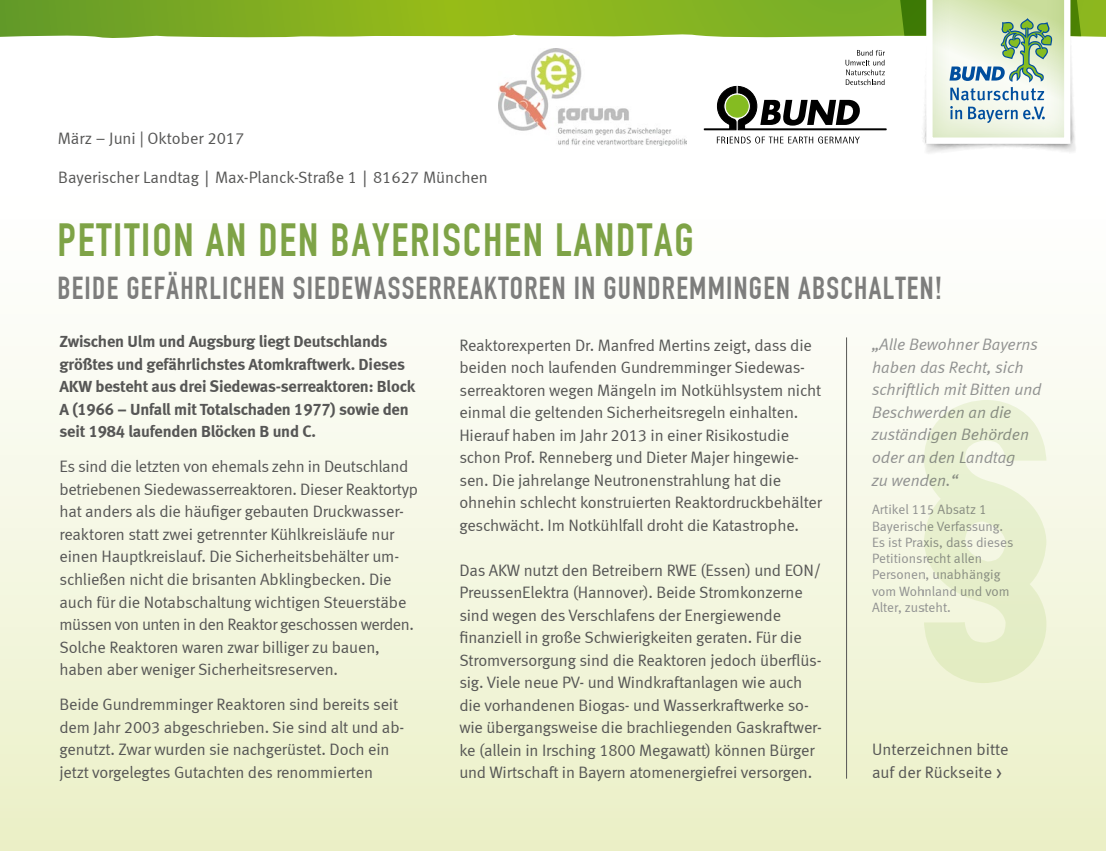
<style>
.page{position:relative;width:1106px;height:851px;background:#fff}
.page>*{position:absolute;margin:0;border:0;box-sizing:border-box;transform-origin:0 0}
.t1{font:45.45px "DIN Engschrift";letter-spacing:.04em;color:#7ea346}
.t2{font:31.05px "DIN Engschrift";letter-spacing:.04em;color:#7d7d7c}
.t3{font:16.5px/22.5px "Meta Normal LF";letter-spacing:-.01em;color:#565655}
.t4{font:16.5px/22.5px "Meta Bold LF";letter-spacing:-.01em;color:#565655}
.t5{font:italic 16.5px/22.5px "Meta Normal LF";color:#919291}
.t6{font:13.5px/16.2px "Meta Normal LF";color:#919291}
.s1{font-family:"Officina Sans"}
.s2{font-size:22.5px}
</style>
<div class="page">
<svg style="left:0;top:0;width:1106px;height:38px;background:#87b22a"></svg>
<div style="left:0;top:56px;width:1106px;height:794px;background:linear-gradient(to bottom,#fff,#ecf1cb)"></div>
<hr style="left:846px;top:337px;width:1px;height:441px;background:#565655">
<svg style="left:923px;top:399px;width:124px;height:284px;background:#ebf1d4"></svg>
<img style="left:499px;top:49px;width:187px;height:97px">
<img style="left:900px;top:0;width:194px;height:176px">
<div style="left:923px;top:0;width:147px;height:146px;background:#629a1f;opacity:.22"></div>
<svg style="left:926px;top:0;width:144px;height:144px"></svg>
<svg style="left:704px;top:50px;width:182px;height:80px"></svg>
<svg style="left:717px;top:136px;width:142px;height:7px"></svg>
<p class="t3" style="left:58px;top:126px;width:188px">März – Juni | Oktober 2017</p>
<p class="t3" style="left:58px;top:166px;width:431px">Bayerischer Landtag <span class="s1">|</span> Max-Planck-Straße 1 <span class="s1">|</span> 81627 München</p>
<h1 class="t1" style="left:57px;top:214px;width:638px">PETITION AN DEN BAYERISCHEN LANDTAG</h1>
<h2 class="t2" style="left:57px;top:270px;width:886px">BEIDE GEFÄHRLICHEN SIEDEWASSERREAKTOREN IN GUNDREMMINGEN ABSCHALTEN!</h2>
<p class="t5" style="left:872px;top:333px;width:171px">„Alle Bewohner Bayerns haben das Recht, sich schriftlich mit Bitten und<br>Beschwerden an die zuständigen Behörden oder an den Landtag<br>zu wenden.“</p>
<p class="t6" style="left:872px;top:501px;width:143px">Artikel 115 Absatz 1<br>Bayerische Verfassung.<br>Es ist Praxis, dass dieses<br>Petitionsrecht allen<br>Personen, unabhängig vom Wohnland und vom<br>Alter, zusteht.</p>
<p class="t4" style="left:60px;top:330px;width:357px">Zwischen Ulm und Augsburg liegt Deutschlands größtes und gefährlichstes Atomkraftwerk. Dieses AKW besteht aus drei Siedewas-serreaktoren: Block A (1966 – Unfall mit Totalschaden 1977) sowie den seit 1984 laufenden Blöcken B und C.</p>
<p class="t3" style="left:60px;top:455px;width:360px">Es sind die letzten von ehemals zehn in Deutschland betriebenen Siedewasserreaktoren. Dieser Reaktortyp hat anders als die häufiger gebauten Druckwasser&shy;reaktoren statt zwei getrennter Kühlkreisläufe nur einen Hauptkreislauf. Die Sicherheitsbehälter um&shy;schließen nicht die brisanten Abklingbecken. Die auch für die Notabschaltung wichtigen Steuerstäbe müssen von unten in den Reaktor geschossen werden.<br>Solche Reaktoren waren zwar billiger zu bauen, haben aber weniger Sicherheitsreserven.</p>
<p class="t3" style="left:60px;top:693px;width:346px">Beide Gundremminger Reaktoren sind bereits seit dem Jahr 2003 abgeschrieben. Sie sind alt und ab&shy;genutzt. Zwar wurden sie nachgerüstet. Doch ein jetzt vorgelegtes Gutachten des renommierten</p>
<p class="t3" style="left:459px;top:333px;width:364px">Reaktorexperten Dr. Manfred Mertins zeigt, dass die beiden noch laufenden Gundremminger Siedewas&shy;serreaktoren wegen Mängeln im Notkühlsystem nicht einmal die geltenden Sicherheitsregeln einhalten.<br>Hierauf haben im Jahr 2013 in einer Risikostudie schon Prof. Renneberg und Dieter Majer hingewie&shy;sen. Die jahrelange Neutronenstrahlung hat die ohnehin schlecht konstruierten Reaktordruckbehälter geschwächt. Im Notkühlfall droht die Katastrophe.</p>
<p class="t3" style="left:459px;top:558px;width:364px">Das AKW nutzt den Betreibern RWE (Essen) und EON/ PreussenElektra (Hannover). Beide Stromkonzerne sind wegen des Verschlafens der Energiewende finanziell in große Schwierigkeiten geraten. Für die Stromversorgung sind die Reaktoren jedoch überflüs&shy;sig. Viele neue PV- und Windkraftanlagen wie auch die vorhandenen Biogas- und Wasserkraftwerke so&shy;wie übergangsweise die brachliegenden Gaskraftwer&shy;ke (allein in Irsching 1800 Megawatt) können Bürger und Wirtschaft in Bayern atomenergiefrei versorgen.</p>
<p class="t3" style="left:872px;top:738px;width:138px">Unterzeichnen bitte auf der Rückseite <span class="s2">›</span></p>
</div>
